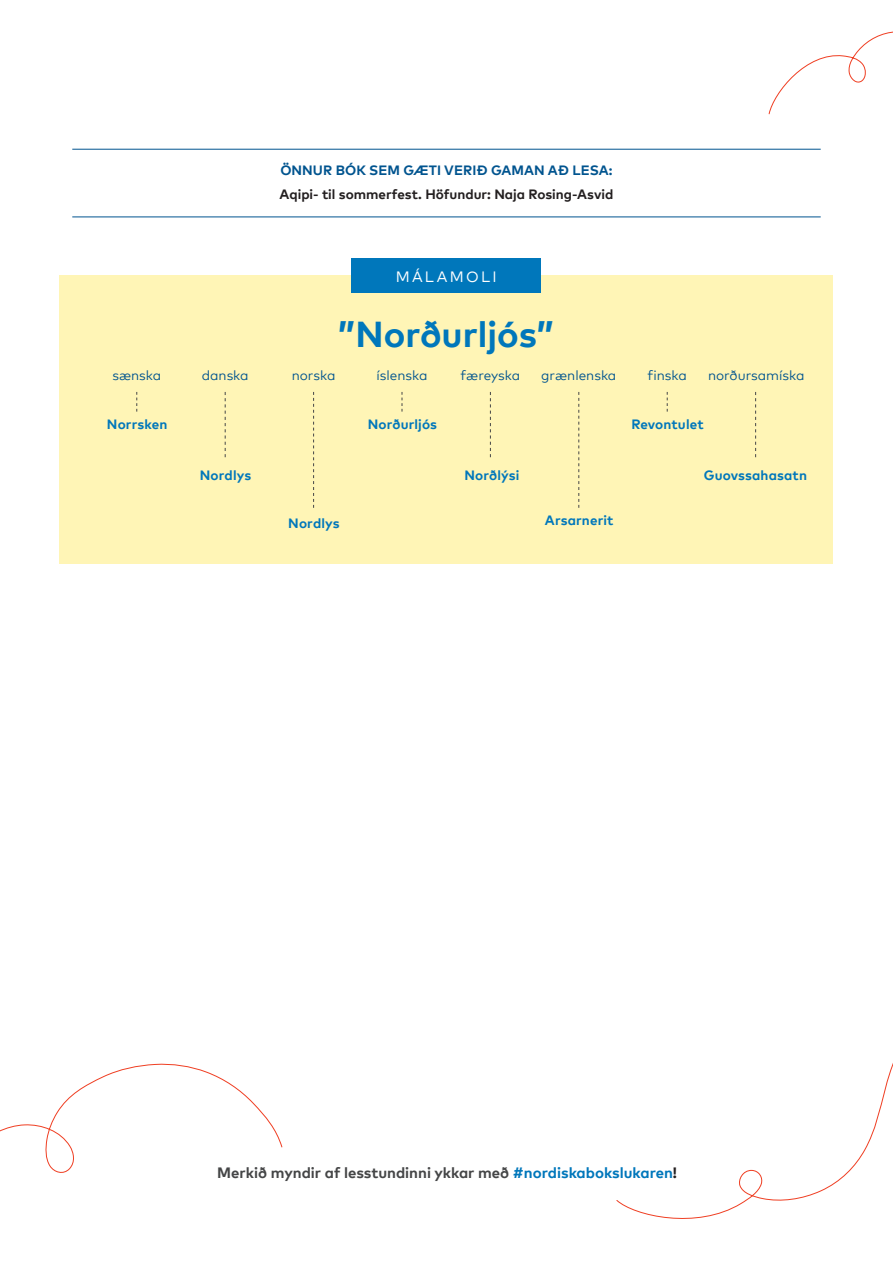
<style>
.page{position:relative;width:893px;height:1263px;background:#fff}
.page>*{position:absolute;margin:0;border:0;box-sizing:border-box;transform-origin:0 0}
.t1{font:700 36px "Mark Pro";color:#07b}
.alleviivattu{font:700 15px "Mark Pro";color:#454647}
.t2{font:15px "Mark Pro";letter-spacing:.15em;color:#fff}
.t3{font:700 13.5px "Mark Pro";letter-spacing:.01em;color:#07b}
.t4{font:13.5px "Mark Pro";color:#00548f}
.leipis_bold{font:700 13.5px "Mark Pro";color:#231f20}
.Alleviivattu_väliots{font:700 13.5px "Mark Pro";letter-spacing:.005em;color:#00548f}
.s1{color:#07b}
.s2{color:#231f20}
</style>
<div class="page">
<hr style="left:72px;top:149px;width:749px;height:1px;background:#00548f">
<hr style="left:72px;top:217px;width:749px;height:1px;background:#00548f">
<div style="left:59px;top:276px;width:774px;height:288px;background:#fff5b6"></div>
<div style="left:351px;top:259px;width:190px;height:34px;background:#07b"></div>
<svg style="left:136px;top:392px;width:1px;height:20px"></svg>
<svg style="left:402px;top:392px;width:1px;height:20px"></svg>
<svg style="left:667px;top:392px;width:1px;height:20px"></svg>
<svg style="left:225px;top:392px;width:1px;height:65px"></svg>
<svg style="left:490px;top:392px;width:1px;height:65px"></svg>
<svg style="left:755px;top:392px;width:1px;height:65px"></svg>
<svg style="left:313px;top:392px;width:1px;height:116px"></svg>
<svg style="left:578px;top:392px;width:1px;height:116px"></svg>
<svg style="left:0;top:1063px;width:283px;height:110px"></svg>
<svg style="left:768px;top:31px;width:125px;height:84px"></svg>
<svg style="left:616px;top:1063px;width:277px;height:156px"></svg>
<p class="Alleviivattu_väliots" style="left:280px;top:160px;width:334px">ÖNNUR BÓK SEM GÆTI VERIÐ GAMAN AÐ LESA:</p>
<p class="leipis_bold" style="left:280px;top:184px;width:335px">Aqipi- til sommerfest. Höfundur: Naja Rosing-Asvid</p>
<p class="t2" style="left:396px;top:265px;width:102px">MÁLAMOLI</p>
<p class="t1" style="left:338px;top:307px;width:217px">”Norðurljós”</p>
<p class="t4" style="left:112px;top:365px;width:50px">sænska</p>
<p class="t4" style="left:202px;top:365px;width:48px">danska</p>
<p class="t4" style="left:292px;top:365px;width:45px">norska</p>
<p class="t4" style="left:376px;top:365px;width:53px">íslenska</p>
<p class="t4" style="left:461px;top:365px;width:61px">færeyska</p>
<p class="t4" style="left:541px;top:365px;width:77px">grænlenska</p>
<p class="t4" style="left:648px;top:365px;width:41px">finska</p>
<p class="t4" style="left:708px;top:365px;width:98px">norðursamíska</p>
<p class="t3" style="left:107px;top:414px;width:62px">Norrsken</p>
<p class="t3" style="left:368px;top:414px;width:71px">Norðurljós</p>
<p class="t3" style="left:631px;top:414px;width:74px">Revontulet</p>
<p class="t3" style="left:200px;top:465px;width:53px">Nordlys</p>
<p class="t3" style="left:464px;top:465px;width:57px">Norðlýsi</p>
<p class="t3" style="left:704px;top:465px;width:105px">Guovssahasatn</p>
<p class="t3" style="left:288px;top:513px;width:53px">Nordlys</p>
<p class="t3" style="left:545px;top:510px;width:70px">Arsarnerit</p>
<p class="alleviivattu" style="left:217px;top:1161px;width:461px">Merkið myndir af lesstundinni ykkar með <span class="s1">#nordiskabokslukaren</span><span class="s2">!</span></p>
</div>
